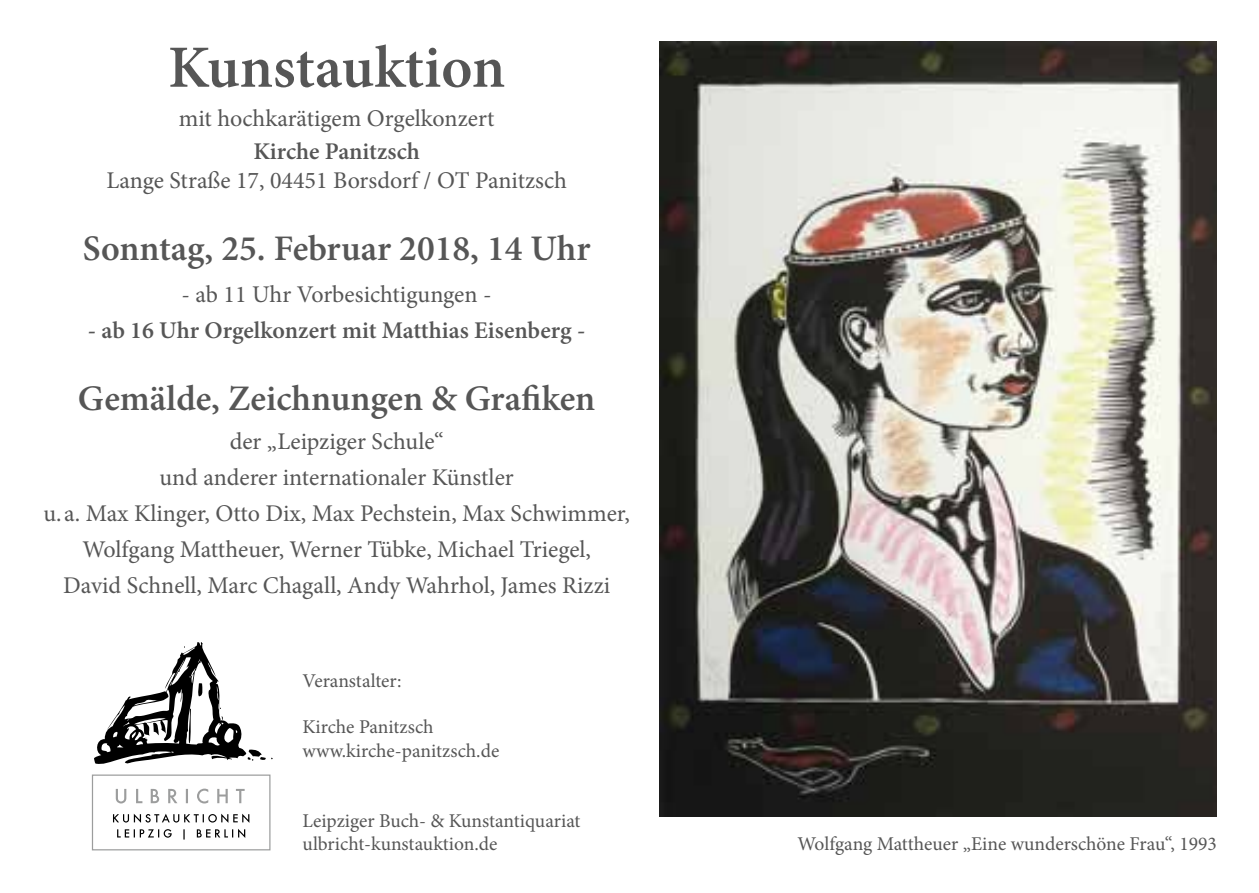
<style>
.page{position:relative;width:1259px;height:893px;background:#fff}
.page>*{position:absolute;margin:0;border:0;box-sizing:border-box;transform-origin:0 0}
.t1{font:600 60px "Minion Pro";letter-spacing:-.005em;color:#565656}
.t2{font:600 36px "Minion Pro";color:#565656}
.t3{font:24px/36px "Minion Pro";color:#565656;text-align:center}
.t4{font:600 24px "Minion Pro";color:#565656}
.t5{font:19.5px/23.4px "Minion Pro";color:#565656}
</style>
<div class="page">
<svg style="left:116px;top:789px;width:129px;height:14px"></svg>
<svg style="left:113px;top:814px;width:136px;height:9px"></svg>
<svg style="left:117px;top:829px;width:128px;height:10px"></svg>
<div style="left:92px;top:774px;width:178px;height:76px;border:1px solid #9c9d9d"></div>
<svg style="left:94px;top:642px;width:179px;height:122px"></svg>
<img style="left:659px;top:41px;width:557px;height:775px">
<h1 class="t1" style="left:168px;top:26px;width:339px">Kunstauktion</h1>
<p class="t3" style="left:179px;top:100px;width:317px">mit hochkarätigem Orgelkonzert</p>
<p class="t4" style="left:253px;top:134px;width:168px">Kirche Panitzsch</p>
<p class="t3" style="left:106px;top:162px;width:462px">Lange Straße 17, 04451 Borsdorf / OT Panitzsch</p>
<h2 class="t2" style="left:83px;top:223px;width:509px">Sonntag, 25. Februar 2018, 14 Uhr</h2>
<p class="t3" style="left:182px;top:276px;width:311px">- ab 11 Uhr Vorbesichtigungen -</p>
<p class="t4" style="left:88px;top:313px;width:499px">- ab 16 Uhr Orgelkonzert mit Matthias Eisenberg -</p>
<h2 class="t2" style="left:78px;top:373px;width:519px">Gemälde, Zeichnungen &amp; Grafiken</h2>
<p class="t3" style="left:43px;top:423px;width:588px">der „Leipziger Schule“<br>und anderer internationaler Künstler<br>u. a. Max Klinger, Otto Dix, Max Pechstein, Max Schwimmer, Wolfgang Mattheuer, Werner Tübke, Michael Triegel,<br>David Schnell, Marc Chagall, Andy Wahrhol, James Rizzi</p>
<p class="t5" style="left:303px;top:669px;width:100px">Veranstalter:</p>
<p class="t5" style="left:303px;top:715px;width:198px">Kirche Panitzsch www.kirche-panitzsch.de</p>
<p class="t5" style="left:303px;top:809px;width:279px">Leipziger Buch- &amp; Kunstantiquariat ulbricht-kunstauktion.de</p>
<p class="t5" style="left:797px;top:832px;width:421px">Wolfgang Mattheuer „Eine wunderschöne Frau“, 1993</p>
</div>
